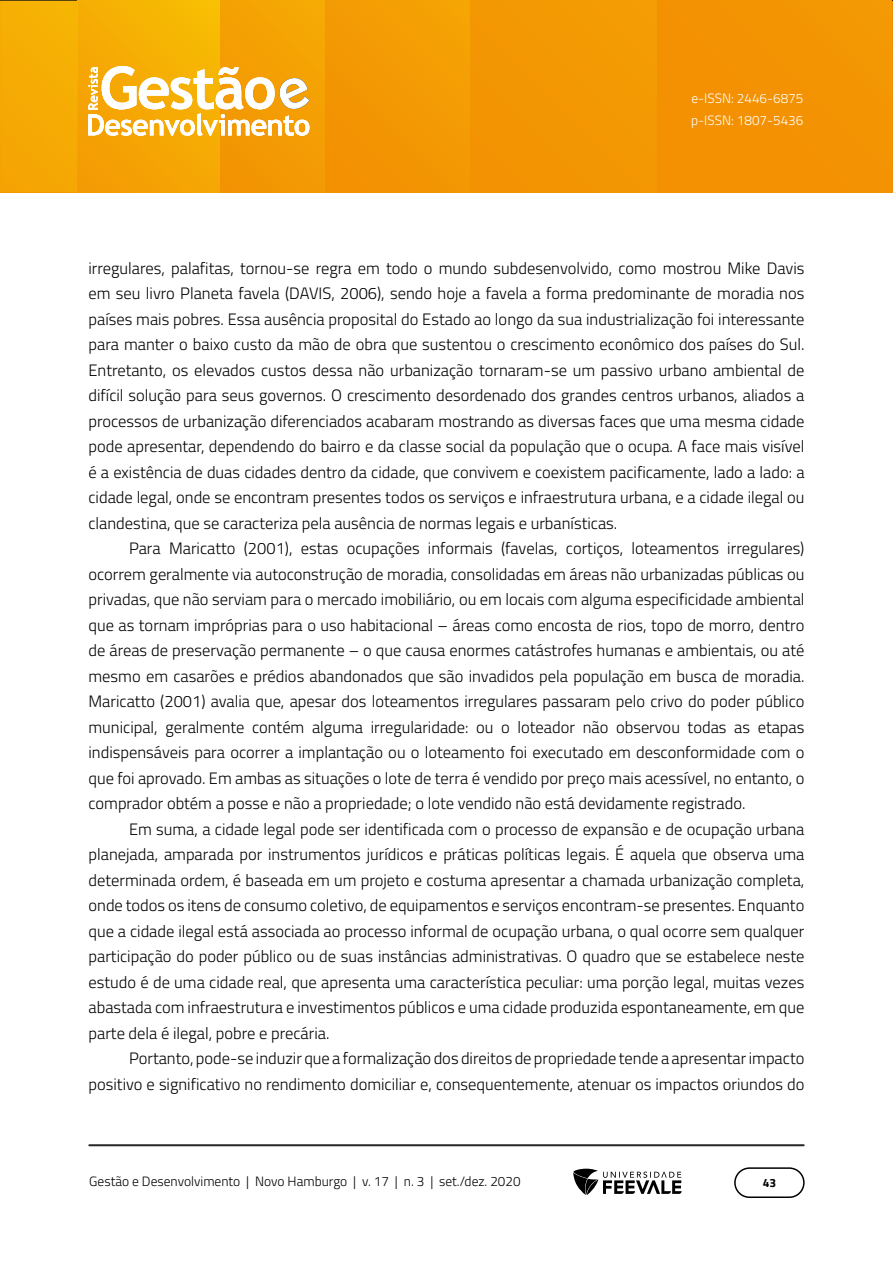
<style>
.page{position:relative;width:893px;height:1263px;background:#fff}
.page>*{position:absolute;margin:0;border:0;box-sizing:border-box;transform-origin:0 0}
.Corpo_de_texto{font:300 16.5px/25.5px "Titillium Web";color:#000;text-align:justify}
.t1{font:300 13.5px "Titillium Web";color:#000}
.t2{font:300 13.5px/22.5px "Titillium Web";color:#fff}
.t3{font:700 12px "Titillium Web";color:#000}
</style>
<div class="page">
<img style="left:0;top:1px;width:892px;height:192px">
<img style="left:78px;top:1px;width:1px;height:192px">
<hr style="left:471px;top:1px;width:1px;height:192px;background:#f39503">
<hr style="left:89px;top:1144px;width:715px;height:2px;background:#282828">
<div style="left:734px;top:1167px;width:71px;height:31px;border:2px solid #000;border-radius:15px"></div>
<svg style="left:573px;top:1169px;width:109px;height:26px"></svg>
<svg style="left:88px;top:66px;width:221px;height:70px"></svg>
<p class="t2" style="left:691px;top:86px;width:114px">e-ISSN: 2446-6875 p-ISSN: 1807-5436</p>
<p class="Corpo_de_texto" style="left:88px;top:254px;width:718px">irregulares, palafitas, tornou-se regra em todo o mundo subdesenvolvido, como mostrou Mike Davis em seu livro Planeta favela (DAVIS, 2006), sendo hoje a favela a forma predominante de moradia nos países mais pobres. Essa ausência proposital do Estado ao longo da sua industrialização foi interessante para manter o baixo custo da mão de obra que sustentou o crescimento econômico dos países do Sul.<br>Entretanto, os elevados custos dessa não urbanização tornaram-se um passivo urbano ambiental de difícil solução para seus governos. O crescimento desordenado dos grandes centros urbanos, aliados a processos de urbanização diferenciados acabaram mostrando as diversas faces que uma mesma cidade pode apresentar, dependendo do bairro e da classe social da população que o ocupa. A face mais visível é a existência de duas cidades dentro da cidade, que convivem e coexistem pacificamente, lado a lado: a cidade legal, onde se encontram presentes todos os serviços e infraestrutura urbana, e a cidade ilegal ou clandestina, que se caracteriza pela ausência de normas legais e urbanísticas.</p>
<p class="Corpo_de_texto" style="left:88px;top:535px;width:717px;text-indent:40px">Para Maricatto (2001), estas ocupações informais (favelas, cortiços, loteamentos irregulares) ocorrem geralmente via autoconstrução de moradia, consolidadas em áreas não urbanizadas públicas ou privadas, que não serviam para o mercado imobiliário, ou em locais com alguma especificidade ambiental que as tornam impróprias para o uso habitacional – áreas como encosta de rios, topo de morro, dentro de áreas de preservação permanente – o que causa enormes catástrofes humanas e ambientais, ou até mesmo em casarões e prédios abandonados que são invadidos pela população em busca de moradia.<br>Maricatto (2001) avalia que, apesar dos loteamentos irregulares passaram pelo crivo do poder público municipal, geralmente contém alguma irregularidade: ou o loteador não observou todas as etapas indispensáveis para ocorrer a implantação ou o loteamento foi executado em desconformidade com o que foi aprovado. Em ambas as situações o lote de terra é vendido por preço mais acessível, no entanto, o comprador obtém a posse e não a propriedade; o lote vendido não está devidamente registrado.</p>
<p class="Corpo_de_texto" style="left:88px;top:815px;width:717px;text-indent:40px">Em suma, a cidade legal pode ser identificada com o processo de expansão e de ocupação urbana planejada, amparada por instrumentos jurídicos e práticas políticas legais. É aquela que observa uma determinada ordem, é baseada em um projeto e costuma apresentar a chamada urbanização completa, onde todos os itens de consumo coletivo, de equipamentos e serviços encontram-se presentes. Enquanto que a cidade ilegal está associada ao processo informal de ocupação urbana, o qual ocorre sem qualquer participação do poder público ou de suas instâncias administrativas. O quadro que se estabelece neste estudo é de uma cidade real, que apresenta uma característica peculiar: uma porção legal, muitas vezes abastada com infraestrutura e investimentos públicos e uma cidade produzida espontaneamente, em que parte dela é ilegal, pobre e precária.</p>
<p class="Corpo_de_texto" style="left:88px;top:1045px;width:717px;text-align:right">Portanto, pode-se induzir que a formalização dos direitos de propriedade tende a apresentar impacto positivo e significativo no rendimento domiciliar e, consequentemente, atenuar os impactos oriundos do</p>
<p class="t1" style="left:89px;top:1171px;width:433px">Gestão e Desenvolvimento | Novo Hamburgo | v. 17 | n. 3 | set./dez. 2020</p>
<p class="t3" style="left:763px;top:1174px;width:15px">43</p>
</div>
